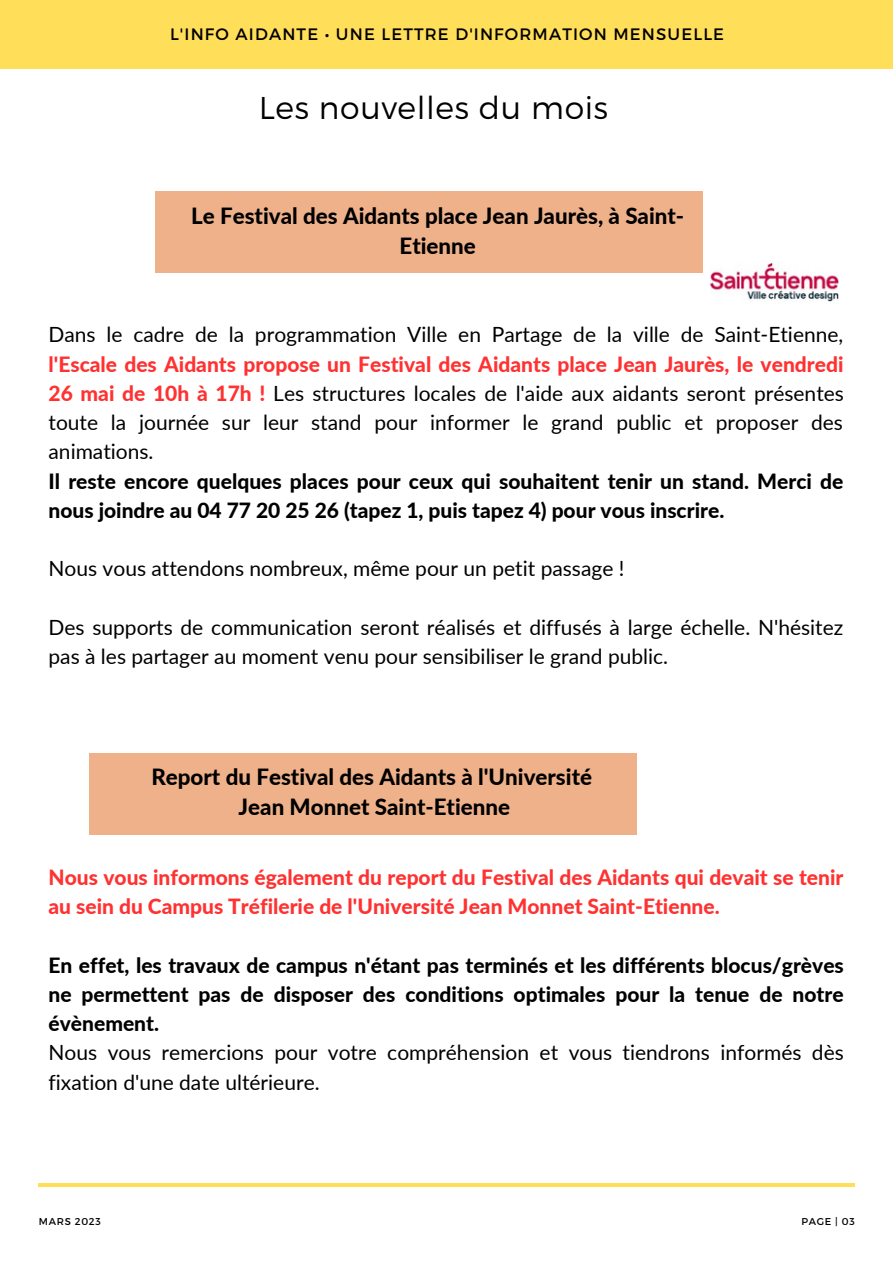
<style>
.page{position:relative;width:893px;height:1264px;background:#fff}
.page>*{position:absolute;margin:0;border:0;box-sizing:border-box;transform-origin:0 0}
.t1{font:300 31.5px "Montserrat";letter-spacing:.02em;color:#000}
.t2{font:800 22.35px/30.3px "Lato";color:#000;text-align:center}
.t3{font:21px/29.2px "Lato";color:#000}
.t4{font:800 21px/29.2px "Lato";color:#000}
.t5{font:800 21px/29.2px "Lato";color:#ff3131}
.t6{font:16.5px "Montserrat";letter-spacing:.07em;color:#000}
.t7{font:9.9px "Montserrat";letter-spacing:.07em;color:#000}
.s1{font-weight:800;color:#ff3131}
</style>
<div class="page">
<div style="left:0;top:0;width:892px;height:68px;background:#ffde59"></div>
<hr style="left:38px;top:1183px;width:816px;height:3px;background:#ffde59">
<div style="left:155px;top:191px;width:547px;height:82px;background:#efb18a"></div>
<div style="left:89px;top:753px;width:547px;height:81px;background:#efb18a"></div>
<img style="left:710px;top:263px;width:128px;height:39px">
<p class="t6" style="left:170px;top:23px;width:555px">L'INFO AIDANTE • UNE LETTRE D'INFORMATION MENSUELLE</p>
<h1 class="t1" style="left:259px;top:87px;width:351px">Les nouvelles du mois</h1>
<p class="t2" style="left:191px;top:200px;width:494px">Le Festival des Aidants place Jean Jaurès, à Saint-<br>Etienne</p>
<p class="t3" style="left:49px;top:320px;width:796px">Dans le cadre de la programmation Ville en Partage de la ville de Saint-Etienne,</p>
<p class="t3" style="left:49px;top:349px;width:797px;text-align:justify"><span class="s1">l'Escale des Aidants propose un Festival des Aidants place Jean Jaurès, le vendredi 26 mai de 10h à 17h !</span> Les structures locales de l'aide aux aidants seront présentes toute la journée sur leur stand pour informer le grand public et proposer des animations.</p>
<p class="t4" style="left:49px;top:466px;width:796px">Il reste encore quelques places pour ceux qui souhaitent tenir un stand. Merci de nous joindre au 04 77 20 25 26 (tapez 1, puis tapez 4) pour vous inscrire.</p>
<p class="t3" style="left:49px;top:553px;width:577px">Nous vous attendons nombreux, même pour un petit passage !</p>
<p class="t3" style="left:49px;top:612px;width:796px">Des supports de communication seront réalisés et diffusés à large échelle. N'hésitez pas à les partager au moment venu pour sensibiliser le grand public.</p>
<p class="t2" style="left:151px;top:761px;width:442px">Report du Festival des Aidants à l'Université<br>Jean Monnet Saint-Etienne</p>
<p class="t5" style="left:49px;top:862px;width:796px">Nous vous informons également du report du Festival des Aidants qui devait se tenir au sein du Campus Tréfilerie de l'Université Jean Monnet Saint-Etienne.</p>
<p class="t4" style="left:49px;top:950px;width:796px;text-align:justify">En effet, les travaux de campus n'étant pas terminés et les différents blocus/grèves ne permettent pas de disposer des conditions optimales pour la tenue de notre évènement.</p>
<p class="t3" style="left:49px;top:1037px;width:796px">Nous vous remercions pour votre compréhension et vous tiendrons informés dès fixation d'une date ultérieure.</p>
<p class="t7" style="left:39px;top:1214px;width:63px">MARS 2023</p>
<p class="t7" style="left:801px;top:1214px;width:55px">PAGE | 03</p>
</div>
